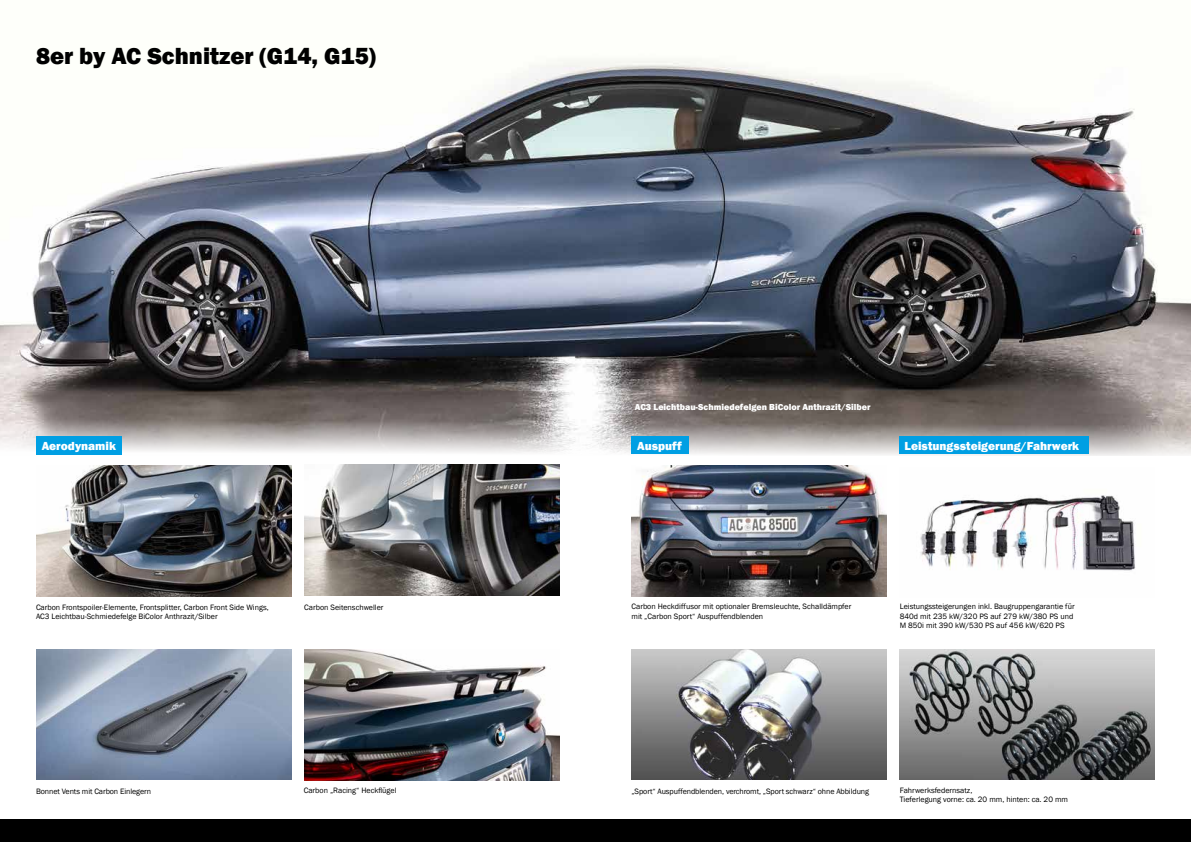
<style>
.page{position:relative;width:1191px;height:842px;background:#fff}
.page>*{position:absolute;margin:0;border:0;box-sizing:border-box;transform-origin:0 0}
.t1{font:800 24px "Franklin Gothic";color:#000}
.t2{font:800 12px "Franklin Gothic";color:#fff}
.t3{font:800 9px "Franklin Gothic";color:#fff}
.t4{font:8px/9.6px "Franklin Gothic";color:#000}
</style>
<div class="page">
<img style="left:0;top:59px;width:1191px;height:396px">
<img style="left:36px;top:649px;width:255px;height:131px">
<img style="left:304px;top:464px;width:255px;height:131px">
<div style="left:0;top:819px;width:1191px;height:23px;background:#000"></div>
<img style="left:36px;top:466px;width:255px;height:130px">
<img style="left:899px;top:649px;width:255px;height:131px">
<div style="left:36px;top:437px;width:86px;height:18px;background:#009fe3"></div>
<img style="left:304px;top:649px;width:255px;height:131px">
<img style="left:631px;top:466px;width:255px;height:130px">
<div style="left:631px;top:437px;width:58px;height:17px;background:#009fe3"></div>
<div style="left:899px;top:437px;width:190px;height:17px;background:#009fe3"></div>
<img style="left:920px;top:495px;width:216px;height:76px">
<img style="left:631px;top:649px;width:255px;height:131px">
<h1 class="t1" style="left:36px;top:41px;width:341px">8er by AC Schnitzer (G14, G15)</h1>
<p class="t3" style="left:635px;top:401px;width:237px">AC3 Leichtbau-Schmiedefelgen BiColor Anthrazit/Silber</p>
<h2 class="t2" style="left:42px;top:438px;width:76px">Aerodynamik</h2>
<h2 class="t2" style="left:637px;top:438px;width:46px">Auspuff</h2>
<h2 class="t2" style="left:904px;top:438px;width:176px">Leistungssteigerung/Fahrwerk</h2>
<p class="t4" style="left:36px;top:602px;width:234px">Carbon Frontspoiler-Elemente, Frontsplitter, Carbon Front Side Wings,</p>
<p class="t4" style="left:304px;top:602px;width:81px">Carbon Seitenschweller</p>
<p class="t4" style="left:36px;top:612px;width:183px">AC3 Leichtbau-Schmiedefelge BiColor Anthrazit/Silber</p>
<p class="t4" style="left:631px;top:602px;width:221px">Carbon Heckdiffusor mit optionaler Bremsleuchte, Schalldämpfer mit „Carbon Sport“ Auspuffendblenden</p>
<p class="t4" style="left:899px;top:602px;width:176px">Leistungssteigerungen inkl. Baugruppengarantie für<br>840d mit 235 kW/320 PS auf 279 kW/380 PS und<br>M 850i mit 390 kW/530 PS auf 456 kW/620 PS</p>
<p class="t4" style="left:36px;top:786px;width:117px">Bonnet Vents mit Carbon Einlegern</p>
<p class="t4" style="left:304px;top:786px;width:94px">Carbon „Racing“ Heckflügel</p>
<p class="t4" style="left:631px;top:786px;width:239px">„Sport“ Auspuffendblenden, verchromt, „Sport schwarz“ ohne Abbildung</p>
<p class="t4" style="left:899px;top:785px;width:170px">Fahrwerksfedernsatz,<br>Tieferlegung vorne: ca. 20 mm, hinten: ca. 20 mm</p>
</div>
